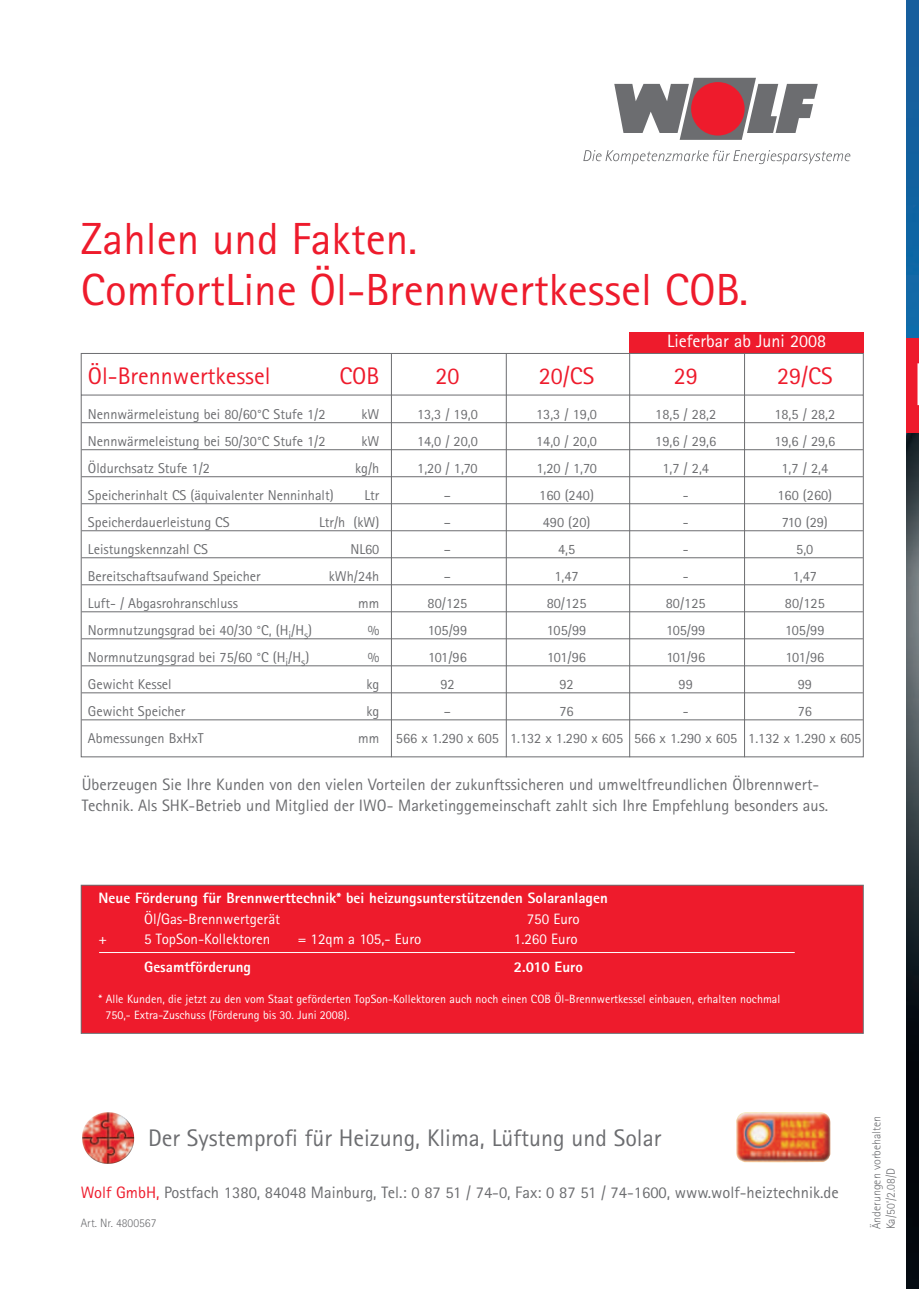
<style>
.page{position:relative;width:919px;height:1289px;background:#fff}
.page>*{position:absolute;margin:0;border:0;box-sizing:border-box;transform-origin:0 0}
.t1{font:45px/51px "Rotis Sans Serif";color:#ee1b2c}
.t2{font:24px "Rotis Sans Serif";color:#6c6d70}
.t3{font:24px "Rotis Sans Serif";color:#ee1b2c}
.t4{font:18px "Rotis Sans Serif";color:#fff}
.t5{font:16.5px/21px "Rotis Sans Serif";color:#6c6d70}
.t6{font:800 15px "Rotis Sans Serif";color:#fff}
.t7{font:15px "Rotis Sans Serif";color:#fff}
.t8{font:14.25px "Rotis Sans Serif";color:#6c6d70}
.t9{font:12px/15.8px "Rotis Sans Serif";color:#fff}
.t10{font:300 12px/14.4px "Rotis Sans Serif";color:#6c6d70}
.s1{color:#ee1b2c}
</style>
<div class="page">
<div style="left:82px;top:885px;width:780px;height:147px;background:#ee1b2c"></div>
<div style="left:81px;top:884px;width:782px;height:149px;border:1px solid #6c6d70"></div>
<svg style="left:614px;top:78px;width:203px;height:62px"></svg>
<div style="left:691px;top:82px;width:53px;height:53px;background:#ee1b2c;border-radius:50%"></div>
<svg style="left:583px;top:150px;width:267px;height:14px"></svg>
<div style="left:629px;top:332px;width:234px;height:20px;background:#ee1b2c"></div>
<img style="left:736px;top:1112px;width:94px;height:50px">
<img style="left:82px;top:1112px;width:52px;height:51px">
<svg style="left:80px;top:353px;width:784px;height:404px"></svg>
<hr style="left:82px;top:422px;width:780px;height:1px;background:#6c6d70">
<hr style="left:82px;top:449px;width:780px;height:1px;background:#6c6d70">
<hr style="left:82px;top:476px;width:780px;height:1px;background:#6c6d70">
<hr style="left:82px;top:503px;width:780px;height:1px;background:#6c6d70">
<hr style="left:82px;top:530px;width:780px;height:1px;background:#6c6d70">
<hr style="left:82px;top:557px;width:780px;height:1px;background:#6c6d70">
<hr style="left:82px;top:584px;width:780px;height:1px;background:#6c6d70">
<hr style="left:82px;top:611px;width:780px;height:1px;background:#6c6d70">
<hr style="left:82px;top:638px;width:780px;height:1px;background:#6c6d70">
<hr style="left:82px;top:665px;width:780px;height:1px;background:#6c6d70">
<hr style="left:82px;top:692px;width:780px;height:1px;background:#6c6d70">
<hr style="left:82px;top:719px;width:780px;height:1px;background:#6c6d70">
<hr style="left:506px;top:353px;width:1px;height:404px;background:#6c6d70">
<hr style="left:629px;top:353px;width:1px;height:404px;background:#6c6d70">
<hr style="left:744px;top:353px;width:1px;height:404px;background:#6c6d70">
<hr style="left:391px;top:353px;width:1px;height:404px;background:#6c6d70">
<img style="left:906px;top:0;width:12px;height:1288px">
<hr style="left:99px;top:952px;width:695px;height:1px;background:#fff">
<div style="left:906px;top:339px;width:12px;height:94px;background:#ee1b2c"></div>
<h1 class="t1" style="left:81px;top:218px;width:669px">Zahlen und Fakten.<br>ComfortLine Öl-Brennwertkessel COB.</h1>
<p class="t4" style="left:667px;top:334px;width:160px">Lieferbar ab Juni 2008</p>
<h2 class="t3" style="left:88px;top:367px;width:184px">Öl-Brennwertkessel</h2>
<h2 class="t3" style="left:339px;top:367px;width:42px">COB</h2>
<h2 class="t3" style="left:435px;top:367px;width:25px">20</h2>
<h2 class="t3" style="left:539px;top:367px;width:57px">20/CS</h2>
<h2 class="t3" style="left:673px;top:367px;width:25px">29</h2>
<h2 class="t3" style="left:777px;top:367px;width:57px">29/CS</h2>
<p class="t8" style="left:88px;top:409px;width:239px">Nennwärmeleistung bei 80/60°C Stufe 1/2</p>
<p class="t8" style="left:361px;top:409px;width:19px">kW</p>
<p class="t8" style="left:417px;top:409px;width:62px">13,3 / 19,0</p>
<p class="t8" style="left:536px;top:409px;width:62px">13,3 / 19,0</p>
<p class="t8" style="left:655px;top:409px;width:62px">18,5 / 28,2</p>
<p class="t8" style="left:774px;top:409px;width:62px">18,5 / 28,2</p>
<p class="t8" style="left:88px;top:436px;width:239px">Nennwärmeleistung bei 50/30°C Stufe 1/2</p>
<p class="t8" style="left:361px;top:436px;width:19px">kW</p>
<p class="t8" style="left:417px;top:436px;width:62px">14,0 / 20,0</p>
<p class="t8" style="left:536px;top:436px;width:62px">14,0 / 20,0</p>
<p class="t8" style="left:655px;top:436px;width:62px">19,6 / 29,6</p>
<p class="t8" style="left:774px;top:436px;width:62px">19,6 / 29,6</p>
<p class="t8" style="left:88px;top:463px;width:124px">Öldurchsatz Stufe 1/2</p>
<p class="t8" style="left:355px;top:463px;width:26px">kg/h</p>
<p class="t8" style="left:417px;top:463px;width:62px">1,20 / 1,70</p>
<p class="t8" style="left:536px;top:463px;width:62px">1,20 / 1,70</p>
<p class="t8" style="left:662px;top:463px;width:48px">1,7 / 2,4</p>
<p class="t8" style="left:781px;top:463px;width:48px">1,7 / 2,4</p>
<p class="t8" style="left:88px;top:490px;width:247px">Speicherinhalt CS (äquivalenter Nenninhalt)</p>
<p class="t8" style="left:364px;top:490px;width:17px">Ltr</p>
<p class="t8" style="left:444px;top:490px;width:9px">–</p>
<p class="t8" style="left:539px;top:490px;width:56px">160 (240)</p>
<p class="t8" style="left:682px;top:490px;width:7px">-</p>
<p class="t8" style="left:777px;top:490px;width:56px">160 (260)</p>
<p class="t8" style="left:88px;top:517px;width:143px">Speicherdauerleistung CS</p>
<p class="t8" style="left:319px;top:517px;width:62px">Ltr/h (kW)</p>
<p class="t8" style="left:444px;top:517px;width:9px">–</p>
<p class="t8" style="left:542px;top:517px;width:49px">490 (20)</p>
<p class="t8" style="left:682px;top:517px;width:7px">-</p>
<p class="t8" style="left:781px;top:517px;width:48px">710 (29)</p>
<p class="t8" style="left:88px;top:544px;width:122px">Leistungskennzahl CS</p>
<p class="t8" style="left:350px;top:544px;width:31px">NL60</p>
<p class="t8" style="left:444px;top:544px;width:9px">–</p>
<p class="t8" style="left:558px;top:544px;width:19px">4,5</p>
<p class="t8" style="left:682px;top:544px;width:7px">-</p>
<p class="t8" style="left:796px;top:544px;width:19px">5,0</p>
<p class="t8" style="left:88px;top:571px;width:174px">Bereitschaftsaufwand Speicher</p>
<p class="t8" style="left:329px;top:571px;width:52px">kWh/24h</p>
<p class="t8" style="left:444px;top:571px;width:9px">–</p>
<p class="t8" style="left:554px;top:571px;width:26px">1,47</p>
<p class="t8" style="left:682px;top:571px;width:7px">-</p>
<p class="t8" style="left:792px;top:571px;width:26px">1,47</p>
<p class="t8" style="left:88px;top:598px;width:152px">Luft- / Abgasrohranschluss</p>
<p class="t8" style="left:358px;top:598px;width:23px">mm</p>
<p class="t8" style="left:427px;top:598px;width:41px">80/125</p>
<p class="t8" style="left:546px;top:598px;width:41px">80/125</p>
<p class="t8" style="left:665px;top:598px;width:41px">80/125</p>
<p class="t8" style="left:784px;top:598px;width:41px">80/125</p>
<p class="t8" style="left:88px;top:625px;width:226px">Normnutzungsgrad bei 40/30 °C, (H<sub>i</sub>/H<sub>s</sub>)</p>
<p class="t8" style="left:368px;top:625px;width:13px">%</p>
<p class="t8" style="left:428px;top:625px;width:41px">105/99</p>
<p class="t8" style="left:547px;top:625px;width:41px">105/99</p>
<p class="t8" style="left:666px;top:625px;width:41px">105/99</p>
<p class="t8" style="left:785px;top:625px;width:41px">105/99</p>
<p class="t8" style="left:88px;top:652px;width:223px">Normnutzungsgrad bei 75/60 °C (H<sub>i</sub>/H<sub>s</sub>)</p>
<p class="t8" style="left:368px;top:652px;width:13px">%</p>
<p class="t8" style="left:428px;top:652px;width:40px">101/96</p>
<p class="t8" style="left:547px;top:652px;width:40px">101/96</p>
<p class="t8" style="left:666px;top:652px;width:40px">101/96</p>
<p class="t8" style="left:785px;top:652px;width:40px">101/96</p>
<p class="t8" style="left:88px;top:679px;width:85px">Gewicht Kessel</p>
<p class="t8" style="left:366px;top:679px;width:14px">kg</p>
<p class="t8" style="left:440px;top:679px;width:16px">92</p>
<p class="t8" style="left:559px;top:679px;width:16px">92</p>
<p class="t8" style="left:678px;top:679px;width:16px">99</p>
<p class="t8" style="left:797px;top:679px;width:16px">99</p>
<p class="t8" style="left:88px;top:706px;width:99px">Gewicht Speicher</p>
<p class="t8" style="left:366px;top:706px;width:14px">kg</p>
<p class="t8" style="left:444px;top:706px;width:9px">–</p>
<p class="t8" style="left:559px;top:706px;width:16px">76</p>
<p class="t8" style="left:682px;top:706px;width:7px">-</p>
<p class="t8" style="left:797px;top:706px;width:16px">76</p>
<p class="t8" style="left:88px;top:733px;width:117px">Abmessungen BxHxT</p>
<p class="t8" style="left:358px;top:733px;width:504px">mm 566 x 1.290 x 605 1.132 x 1.290 x 605 566 x 1.290 x 605 1.132 x 1.290 x 605</p>
<p class="t5" style="left:82px;top:775px;width:748px">Überzeugen Sie Ihre Kunden von den vielen Vorteilen der zukunftssicheren und umweltfreundlichen Ölbrennwert-<br>Technik. Als SHK-Betrieb und Mitglied der IWO- Marketinggemeinschaft zahlt sich Ihre Empfehlung besonders aus.</p>
<p class="t6" style="left:99px;top:893px;width:510px">Neue Förderung für Brenn werttechnik* bei heizungsunterstützenden Solaranlagen</p>
<p class="t7" style="left:144px;top:913px;width:138px">Öl/Gas-Brennwertgerät</p>
<p class="t7" style="left:526px;top:913px;width:55px">750 Euro</p>
<p class="t7" style="left:99px;top:933px;width:10px">+</p>
<p class="t7" style="left:144px;top:933px;width:128px">5 TopSon-Kollektoren</p>
<p class="t7" style="left:298px;top:933px;width:125px">= 12qm a 105,- Euro</p>
<p class="t7" style="left:514px;top:933px;width:65px">1.260 Euro</p>
<p class="t6" style="left:144px;top:961px;width:108px">Gesamtförderung</p>
<p class="t6" style="left:514px;top:961px;width:71px">2.010 Euro</p>
<p class="t9" style="left:105px;top:992px;width:676px;text-indent:-7px">* Alle Kunden, die jetzt zu den vom Staat geförderten TopSon-Kollek toren auch noch einen COB Öl-Brennwertkessel ein bauen, erhalten nochmal<br>750,- Extra-Zuschuss (Förderung bis 30. Juni 2008).</p>
<h2 class="t2" style="left:148px;top:1129px;width:514px">Der Systemprofi für Heizung, Klima, Lüftung und Solar</h2>
<p class="t5" style="left:81px;top:1183px;width:759px"><span class="s1">Wolf GmbH,</span> Postfach 1380, 84048 Mainburg, Tel.: 0 87 51 / 74-0, Fax: 0 87 51 / 74-1600, www.wolf-heiztechnik.de</p>
<p class="t10" style="left:81px;top:1216px;width:77px">Art. Nr. 4800567</p>
<p class="t10" style="left:870px;top:1229px;width:115px;rotate:-90deg">Änderungen vorbehalten<br>Ka/50’/2.08/D</p>
</div>
